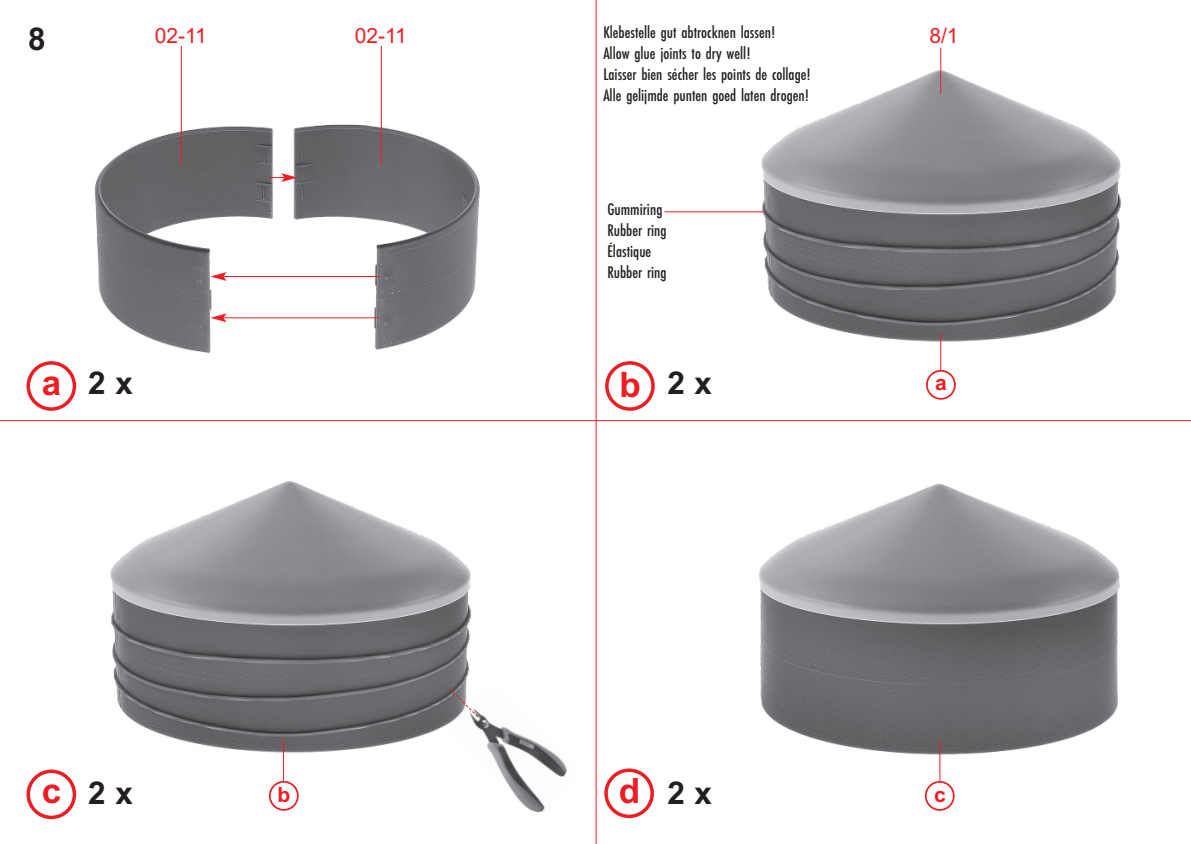
<style>
.page{position:relative;width:1191px;height:844px;background:#fff}
.page>*{position:absolute;margin:0;border:0;box-sizing:border-box;transform-origin:0 0}
.t1{font:700 35px "Arial";color:#ee1d23}
.t2{font:700 31.5px "Arial";color:#231f20}
.t3{font:21px "Arial";letter-spacing:-.035em;color:#ee1d23}
.t4{font:700 21px "Arial";color:#ee1d23}
.t5{font:17.5px/21px "Futura EF Medium Con";color:#231f20}
</style>
<div class="page">
<hr style="left:596px;top:0;width:1px;height:843px;background:#ee1d23">
<hr style="left:0;top:420px;width:1191px;height:1px;background:#ee1d23">
<img style="left:94px;top:110px;width:386px;height:243px">
<img style="left:110px;top:481px;width:362px;height:272px">
<img style="left:755px;top:56px;width:367px;height:292px">
<img style="left:759px;top:484px;width:362px;height:276px">
<hr style="left:223px;top:276px;width:156px;height:1px;background:#ee1d23">
<svg style="left:210px;top:272px;width:16px;height:9px"></svg>
<hr style="left:223px;top:317px;width:156px;height:1px;background:#ee1d23">
<svg style="left:210px;top:313px;width:16px;height:9px"></svg>
<svg style="left:270px;top:173px;width:27px;height:9px"></svg>
<hr style="left:181px;top:46px;width:1px;height:118px;background:#ee1d23">
<svg style="left:447px;top:680px;width:120px;height:133px"></svg>
<hr style="left:381px;top:46px;width:1px;height:118px;background:#ee1d23">
<hr style="left:940px;top:48px;width:1px;height:46px;background:#ee1d23">
<hr style="left:664px;top:211px;width:98px;height:1px;background:#ee1d23">
<hr style="left:940px;top:333px;width:1px;height:37px;background:#ee1d23">
<hr style="left:283px;top:739px;width:1px;height:43px;background:#ee1d23">
<hr style="left:939px;top:739px;width:1px;height:43px;background:#ee1d23">
<svg style="left:27px;top:361px;width:49px;height:49px"></svg>
<svg style="left:605px;top:361px;width:50px;height:49px"></svg>
<svg style="left:27px;top:769px;width:49px;height:50px"></svg>
<svg style="left:604px;top:768px;width:50px;height:49px"></svg>
<svg style="left:926px;top:370px;width:29px;height:29px"></svg>
<svg style="left:269px;top:780px;width:30px;height:30px"></svg>
<svg style="left:925px;top:780px;width:29px;height:30px"></svg>
<h2 class="t2" style="left:28px;top:20px;width:19px">8</h2>
<p class="t3" style="left:155px;top:23px;width:54px">02-11</p>
<p class="t3" style="left:355px;top:23px;width:54px">02-11</p>
<p class="t5" style="left:603px;top:23px;width:173px">Klebestelle gut abtrocknen lassen!</p>
<p class="t3" style="left:929px;top:23px;width:31px">8/1</p>
<p class="t5" style="left:603px;top:44px;width:209px">Allow glue joints to dry well!<br>Laisser bien sécher les points de collage!<br>Alle gelijmde punten goed laten drogen!</p>
<p class="t5" style="left:607px;top:199px;width:61px">Gummiring<br>Rubber ring<br>Élastique<br>Rubber ring</p>
<h1 class="t1" style="left:42px;top:362px;width:21px">a</h1>
<h1 class="t1" style="left:619px;top:364px;width:23px">b</h1>
<h2 class="t2" style="left:88px;top:365px;width:46px">2 x</h2>
<h2 class="t2" style="left:667px;top:365px;width:46px">2 x</h2>
<p class="t4" style="left:935px;top:371px;width:13px">a</p>
<h1 class="t1" style="left:42px;top:770px;width:21px">c</h1>
<h1 class="t1" style="left:619px;top:770px;width:23px">d</h1>
<h2 class="t2" style="left:88px;top:774px;width:46px">2 x</h2>
<h2 class="t2" style="left:667px;top:774px;width:46px">2 x</h2>
<p class="t4" style="left:278px;top:782px;width:14px">b</p>
<p class="t4" style="left:934px;top:781px;width:13px">c</p>
</div>
